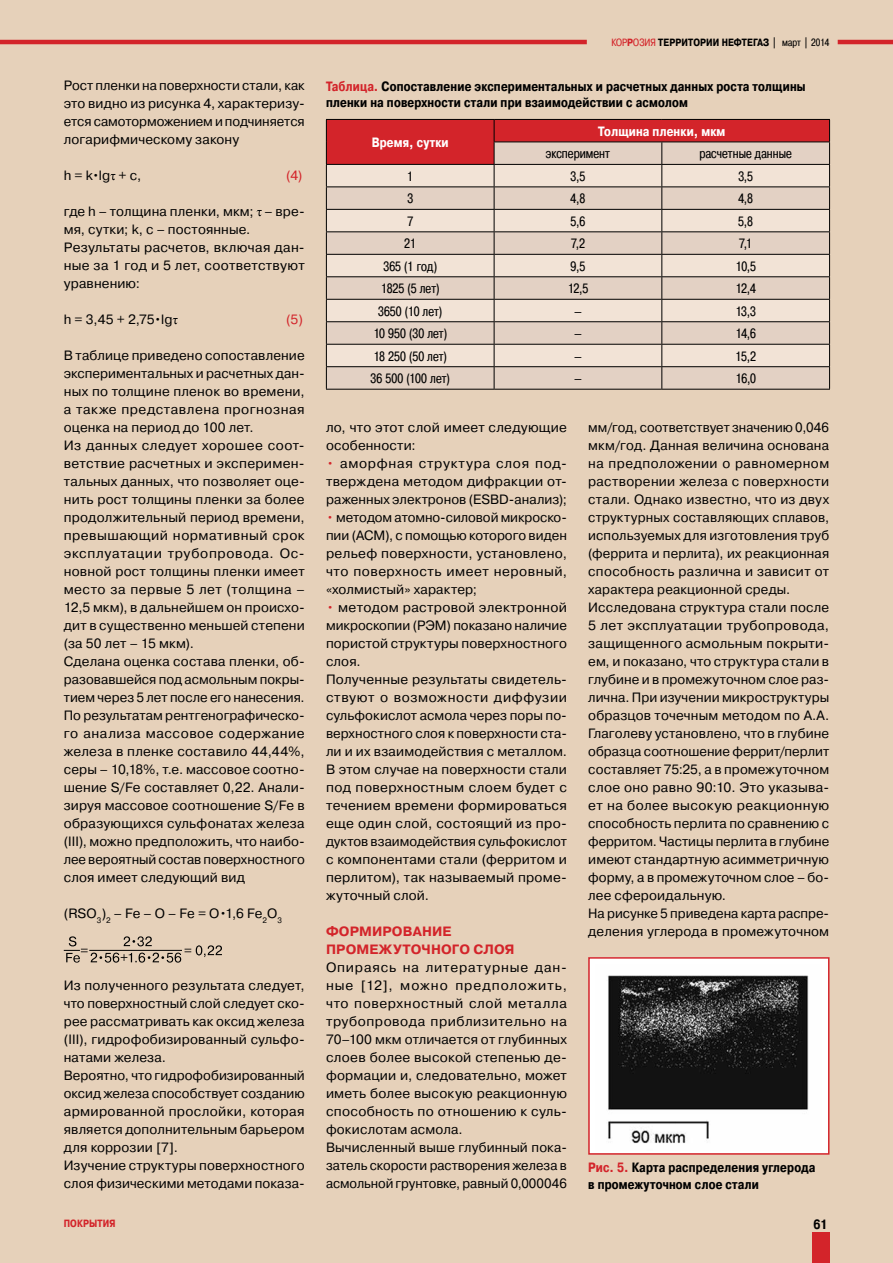
<style>
.page{position:relative;width:893px;height:1263px;background:#e6d1ba}
.page>*{position:absolute;margin:0;border:0;box-sizing:border-box;transform-origin:0 0}
.t1{font:13.5px/18px "Pragmatica C";letter-spacing:.015em;color:#000}
.t2{font:700 13.5px/16.2px "Pragmatica Cond C";letter-spacing:.015em;color:#000}
.t3{font:13.5px "Pragmatica Cond C";letter-spacing:.005em;color:#000}
.t4{font:700 13.5px/18px "Pragmatica C";letter-spacing:.01em;color:#d3242a}
.t5{font:700 13.5px "Pragmatica Cond C";letter-spacing:.015em;color:#fff}
.t6{font:13.5px "Pragmatica C";color:#d3242a}
.t7{font:700 10.5px "Pragmatica Cond C";letter-spacing:.015em;color:#000}
.t8{font:700 10.5px "Pragmatica Cond C";letter-spacing:.01em;color:#d3242a}
.s1{font-weight:400;color:#d3242a}
.s2{color:#d3242a}
.s3{font-family:"Pragmatica Light C"}
.s4{font-weight:400}
</style>
<div class="page">
<hr style="left:0;top:40px;width:587px;height:4px;background:#d3242a">
<hr style="left:838px;top:40px;width:55px;height:4px;background:#d3242a">
<div style="left:812px;top:1232px;width:17px;height:31px;background:#d3242a"></div>
<svg style="left:110px;top:174px;width:5px;height:6px"></svg>
<svg style="left:257px;top:210px;width:5px;height:6px"></svg>
<svg style="left:173px;top:318px;width:5px;height:6px"></svg>
<svg style="left:64px;top:936px;width:158px;height:27px"></svg>
<div style="left:589px;top:958px;width:240px;height:196px;background:#fff"></div>
<img style="left:608px;top:975px;width:201px;height:169px">
<div style="left:588px;top:957px;width:241px;height:198px;border:2px solid #d3242a"></div>
<hr style="left:326px;top:389px;width:168px;height:1px;background:#000">
<hr style="left:494px;top:389px;width:168px;height:1px;background:#000">
<svg style="left:326px;top:119px;width:504px;height:270px"></svg>
<hr style="left:662px;top:389px;width:168px;height:1px;background:#000">
<p class="t1" style="left:64px;top:76px;width:242px;text-align:justify">Рост пленки на поверхности стали, как это видно из рисунка 4, характеризу&shy;ется самоторможением и подчиняется логарифмическому закону</p>
<p class="t1" style="left:64px;top:166px;width:79px">h = k· lg + c,</p>
<p class="t6" style="left:286px;top:168px;width:18px">(4)</p>
<p class="t1" style="left:64px;top:202px;width:242px">где h – толщина пленки, мкм; – вре&shy;мя, сутки; k, с – постоянные.<br>Результаты расчетов, включая дан&shy;ные за 1 год и 5 лет, соответствуют уравнению:</p>
<p class="t1" style="left:64px;top:310px;width:110px">h = 3,45 + 2,75· lg</p>
<p class="t6" style="left:286px;top:312px;width:18px">(5)</p>
<p class="t1" style="left:64px;top:346px;width:242px">В таблице приведено сопоставление экспериментальных и расчетных дан&shy;ных по толщине пленок во времени, а также представлена прогнозная оценка на период до 100 лет.<br>Из данных следует хорошее соот&shy;ветствие расчетных и эксперимен&shy;тальных данных, что позволяет оце&shy;нить рост толщины пленки за более продолжительный период времени, превышающий нормативный срок эксплуатации трубопровода. Ос&shy;новной рост толщины пленки имеет место за первые 5 лет (толщина – 12,5 мкм), в дальнейшем он происхо&shy;дит в существенно меньшей степени (за 50 лет – 15 мкм).<br>Сделана оценка состава пленки, об&shy;разовавшейся под асмольным покры&shy;тием через 5 лет после его нанесения.<br>По результатам рентгенографическо&shy;го анализа массовое содержание железа в пленке составило 44,44%, серы – 10,18%, т.е. массовое соотно&shy;шение S/Fe составляет 0,22. Анали&shy;зируя массовое соотношение S/Fe в образующихся сульфонатах железа (III), можно предположить, что наибо&shy;лее вероятный состав поверхностного слоя имеет следующий вид</p>
<p class="t1" style="left:64px;top:904px;width:220px">(RSO<sub>3</sub>)<sub>2</sub> – Fe – O – Fe = O· 1,6 Fe<sub>2</sub>O<sub>3</sub></p>
<p class="t1" style="left:64px;top:976px;width:242px">Из полученного результата следует, что поверхностный слой следует ско&shy;рее рассматривать как оксид железа (III), гидрофобизированный сульфо&shy;натами железа.<br>Вероятно, что гидрофобизированный оксид железа способствует созданию армированной прослойки, которая является дополнительным барьером для коррозии [7].<br>Изучение структуры поверхностного слоя физическими методами показа-</p>
<p class="t8" style="left:64px;top:1218px;width:53px">ПОКРЫТИЯ</p>
<p class="t7" style="left:611px;top:36px;width:219px"><span class="s1">КОР</span><span class="s2">Р</span><span class="s1">ОЗИЯ</span> ТЕРРИТОРИИ НЕФТЕГАЗ <span class="s3">|</span> <span class="s4">март</span> <span class="s3">|</span> <span class="s4">2014</span></p>
<p class="t2" style="left:326px;top:79px;width:481px"><span class="s2">Таблица.</span> Сопоставление экспериментальных и расчетных данных роста толщины пленки на поверхности стали при взаимодействии с асмолом</p>
<p class="t5" style="left:372px;top:135px;width:79px">Время, сутки</p>
<p class="t5" style="left:598px;top:124px;width:129px">Толщина пленки, мкм</p>
<p class="t3" style="left:546px;top:146px;width:66px">эксперимент</p>
<p class="t3" style="left:700px;top:146px;width:94px">расчетные данные</p>
<p class="t3" style="left:407px;top:169px;width:8px">1</p>
<p class="t3" style="left:571px;top:169px;width:16px">3,5</p>
<p class="t3" style="left:738px;top:169px;width:16px">3,5</p>
<p class="t3" style="left:407px;top:191px;width:7px">3</p>
<p class="t3" style="left:571px;top:191px;width:16px">4,8</p>
<p class="t3" style="left:738px;top:191px;width:16px">4,8</p>
<p class="t3" style="left:407px;top:214px;width:7px">7</p>
<p class="t3" style="left:571px;top:214px;width:16px">5,6</p>
<p class="t3" style="left:738px;top:214px;width:16px">5,8</p>
<p class="t3" style="left:404px;top:236px;width:14px">21</p>
<p class="t3" style="left:571px;top:236px;width:15px">7,2</p>
<p class="t3" style="left:739px;top:236px;width:15px">7,1</p>
<p class="t3" style="left:383px;top:258px;width:55px">365 (1 год)</p>
<p class="t3" style="left:571px;top:258px;width:16px">9,5</p>
<p class="t3" style="left:735px;top:258px;width:22px">10,5</p>
<p class="t3" style="left:381px;top:281px;width:60px">1825 (5 лет)</p>
<p class="t3" style="left:568px;top:281px;width:22px">12,5</p>
<p class="t3" style="left:736px;top:281px;width:22px">12,4</p>
<p class="t3" style="left:378px;top:303px;width:66px">3650 (10 лет)</p>
<p class="t3" style="left:574px;top:303px;width:9px">–</p>
<p class="t3" style="left:735px;top:303px;width:22px">13,3</p>
<p class="t3" style="left:373px;top:326px;width:75px">10 950 (30 лет)</p>
<p class="t3" style="left:574px;top:326px;width:9px">–</p>
<p class="t3" style="left:735px;top:326px;width:22px">14,6</p>
<p class="t3" style="left:373px;top:348px;width:75px">18 250 (50 лет)</p>
<p class="t3" style="left:574px;top:348px;width:9px">–</p>
<p class="t3" style="left:735px;top:348px;width:22px">15,2</p>
<p class="t3" style="left:370px;top:371px;width:81px">36 500 (100 лет)</p>
<p class="t3" style="left:574px;top:371px;width:9px">–</p>
<p class="t3" style="left:735px;top:371px;width:22px">16,0</p>
<p class="t1" style="left:326px;top:418px;width:242px">ло, что этот слой имеет следующие особенности:</p>
<p class="t1" style="left:326px;top:454px;width:242px;text-align:justify"><span class="s2">•</span> аморфная структура слоя под&shy;тверждена методом дифракции от&shy;раженных электронов (ESBD-анализ);</p>
<p class="t1" style="left:326px;top:508px;width:242px;text-align:justify"><span class="s2">•</span> методом атомно-силовой микроско&shy;пии (АСМ), с помощью которого виден рельеф поверхности, установлено, что поверхность имеет неровный, «холмистый» характер;</p>
<p class="t1" style="left:326px;top:598px;width:242px"><span class="s2">•</span> методом растровой электронной микроскопии (РЭМ) показано наличие пористой структуры поверхностного слоя.<br>Полученные результаты свидетель&shy;ствуют о возможности диффузии сульфокислот асмола через поры по&shy;верхностного слоя к поверхности ста&shy;ли и их взаимодействия с металлом.<br>В этом случае на поверхности стали под поверхностным слоем будет с течением времени формироваться еще один слой, состоящий из про&shy;дуктов взаимодействия сульфокислот с компонентами стали (ферритом и перлитом), так называемый проме&shy;жуточный слой.</p>
<p class="t4" style="left:326px;top:922px;width:127px">Формирование промежуточ ного</p>
<p class="t4" style="left:473px;top:940px;width:43px">слоя</p>
<p class="t1" style="left:326px;top:958px;width:242px">Опираясь на литературные дан&shy;ные [12], можно предположить, что поверхностный слой металла трубопровода приблизительно на<br>70–100 мкм отличается от глубинных слоев более высокой степенью де&shy;формации и, следовательно, может иметь более высокую реакционную способность по отношению к суль&shy;фокислотам асмола.<br>Вычисленный выше глубинный пока&shy;затель скорости растворения железа в асмольной грунтовке, равный 0,000046</p>
<p class="t1" style="left:588px;top:418px;width:242px">мм/год, соответствует значению 0,046 мкм/год. Данная величина основана на предположении о равномерном растворении железа с поверхности стали. Однако известно, что из двух структурных составляющих сплавов, используемых для изготовления труб (феррита и перлита), их реакционная способность различна и зависит от характера реакционной среды.<br>Исследована структура стали после 5 лет эксплуатации трубопровода, защищенного асмольным покрыти&shy;ем, и показано, что структура стали в глубине и в промежуточном слое раз&shy;лична. При изучении микроструктуры образцов точечным методом по А.А.<br>Глаголеву установлено, что в глубине образца соотношение феррит/перлит составляет 75:25, а в промежуточном слое оно равно 90:10. Это указыва&shy;ет на более высокую реакционную способность перлита по сравнению с ферритом. Частицы перлита в глубине имеют стандартную асимметричную форму, а в промежуточном слое – бо&shy;лее сфероидальную.<br>На рисунке 5 приведена карта распре&shy;деления углерода в промежуточном</p>
<p class="t2" style="left:588px;top:1160px;width:229px"><span class="s2">Рис. 5.</span> Карта распределения углерода в промежуточном слое стали</p>
<p class="t2" style="left:813px;top:1216px;width:16px">61</p>
</div>
